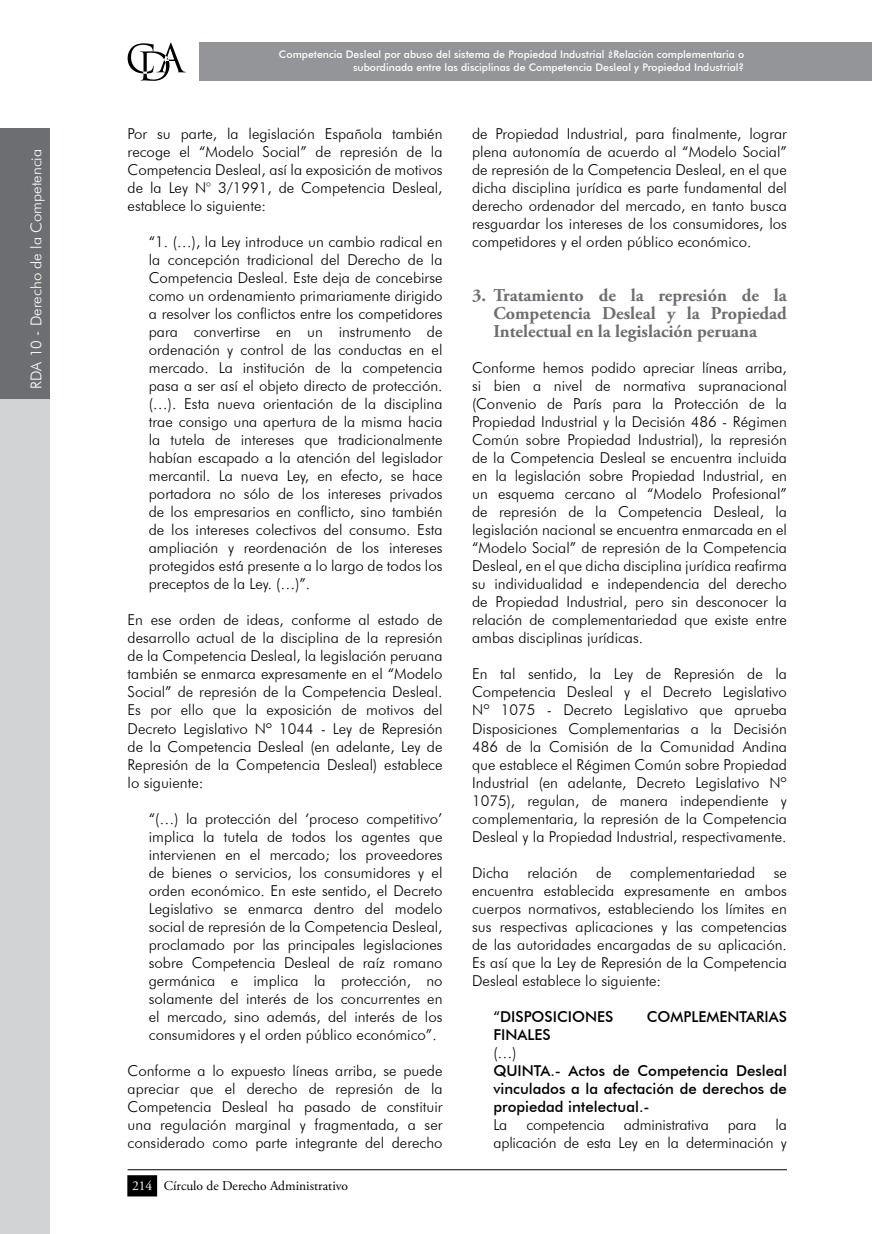
<style>
.page{position:relative;width:872px;height:1234px;background:#fff}
.page>*{position:absolute;margin:0;border:0;box-sizing:border-box;transform-origin:0 0}
.t1{font:700 18px/18px "Adobe Garamond Pro";color:#6d6e71;text-align:justify}
.t2{font:300 15px/18px "Futura BT";color:#000;text-align:justify}
.t3{font:500 15px/18px "Futura BT";color:#000;text-align:justify}
.t4{font:300 15px "Futura BT";color:#fff}
.t5{font:13.5px "Adobe Garamond Pro";color:#000}
.t6{font:500 10.5px/12.6px "Futura BT";color:#fff;text-align:right}
.s1{color:#fff}
</style>
<div class="page">
<div style="left:199px;top:43px;width:673px;height:38px;background:#939598"></div>
<svg style="left:128px;top:43px;width:58px;height:38px"></svg>
<hr style="left:128px;top:1168px;width:659px;height:1px;background:#000">
<div style="left:128px;top:1175px;width:28px;height:20px;background:#000"></div>
<div style="left:127px;top:1174px;width:30px;height:22px;border:2px solid #000"></div>
<div style="left:0;top:395px;width:50px;height:838px;background:#d1d3d4"></div>
<div style="left:0;top:128px;width:50px;height:271px;background:#6d6e71"></div>
<p class="t4" style="left:27px;top:388px;width:241px;rotate:-90deg">RDA 10 - Derecho de la Competencia</p>
<p class="t6" style="left:279px;top:48px;width:467px">Competencia Desleal por abuso del sistema de Propiedad Industrial ¿Relación complementaria o subordinada entre las disciplinas de Competencia Desleal y Propiedad Industrial?</p>
<p class="t2" style="left:128px;top:125px;width:316px">Por su parte, la legislación Española también recoge el “Modelo Social” de represión de la Competencia Desleal, así la exposición de motivos de la Ley N° 3/1991, de Competencia Desleal, establece lo siguiente:</p>
<p class="t2" style="left:149px;top:233px;width:295px">“1. (…), la Ley introduce un cambio radical en la concepción tradicional del Derecho de la Competencia Desleal. Este deja de concebirse como un ordenamiento primariamente dirigido a resolver los conflictos entre los competidores para convertirse en un instrumento de ordenación y control de las conductas en el mercado. La institución de la competencia pasa a ser así el objeto directo de protección. (…). Esta nueva orientación de la disciplina trae consigo una apertura de la misma hacia la tutela de intereses que tradicionalmente habían escapado a la atención del legislador mercantil. La nueva Ley, en efecto, se hace portadora no sólo de los intereses privados de los empresarios en conflicto, sino también de los intereses colectivos del consumo. Esta ampliación y reordenación de los intereses protegidos está presente a lo largo de todos los preceptos de la Ley. (…)”.</p>
<p class="t2" style="left:128px;top:611px;width:316px">E n ese orden de ideas, conforme al estado de desarrollo actual de la disciplina de la represión de la Competencia Desleal, la legislación peruana también se enmarca expresamente en el “Modelo Social” de represión de la Competencia Desleal.<br>Es por ello que la exposición de motivos del Decreto Legislativo Nº 1044 - Ley de Represión de la Competencia Desleal (en adelante, Ley de Represión de la Competencia Desleal) establece lo siguiente:</p>
<p class="t2" style="left:149px;top:809px;width:295px">“(…) la protección del ‘proceso competitivo’ implica la tutela de todos los agentes que intervienen en el mercado; los proveedores de bienes o servicios, los consumidores y el orden económico. E n este sentido, el Decreto Legislativo se enmarca dentro del modelo social de represión de la Competencia Desleal, proclamado por las principales legislaciones sobre Competencia Desleal de raíz romano germánica e implica la protección, no solamente del interés de los concurrentes en el mercado, sino además, del interés de los consumidores y el orden público económico”.</p>
<p class="t2" style="left:128px;top:1061px;width:316px">Conforme a lo expuesto líneas arriba, se puede apreciar que el derecho de represión de la Competencia Desleal ha pasado de constituir una regulación marginal y fragmentada, a ser considerado como parte integrante del derecho</p>
<p class="t5" style="left:132px;top:1176px;width:218px"><span class="s1">214</span> Círculo de Derecho Administrativo</p>
<p class="t2" style="left:472px;top:125px;width:316px">de Propiedad I ndustrial, para finalmente, lograr plena autonomía de acuerdo al “Modelo Social” de represión de la Competencia Desleal, en el que dicha disciplina jurídica es parte fundamental del derecho ordenador del mercado, en tanto busca resguardar los intereses de los consumidores, los competidores y el orden público económico.</p>
<p class="t1" style="left:493px;top:287px;width:295px;text-indent:-21px">3. Tratamiento de la represión de la Competencia Desleal y la Propiedad Intelectual en la legislación peruana</p>
<p class="t2" style="left:472px;top:359px;width:316px">Conforme hemos podido apreciar líneas arriba, si bien a nivel de normativa supranacional (Convenio de París para la Protección de la Propiedad I ndustrial y la Decisión 486 - Régimen Común sobre Propiedad I ndustrial), la represión de la Competencia Desleal se encuentra incluida en la legislación sobre Propiedad I ndustrial, en un esquema cercano al “Modelo Profesional” de represión de la Competencia Desleal, la legislación nacional se encuentra enmarcada en el “Modelo Social” de represión de la Competencia Desleal, en el que dicha disciplina jurídica reafirma su individualidad e independencia del derecho de Propiedad I ndustrial, pero sin desconocer la relación de complementariedad que existe entre ambas disciplinas jurídicas.</p>
<p class="t2" style="left:472px;top:665px;width:316px">E n tal sentido, la Ley de Represión de la Competencia Desleal y el Decreto Legislativo Nº 1075 - Decreto Legislativo que aprueba Disposiciones Complementarias a la Decisión 486 de la Comisión de la Comunidad Andina que establece el Régimen Común sobre Propiedad I ndustrial (en adelante, Decreto Legislativo Nº 1075), regulan, de manera independiente y complementaria, la represión de la Competencia Desleal y la Propiedad I ndustrial, respectivamente.</p>
<p class="t2" style="left:472px;top:863px;width:316px">Dicha relación de complementariedad se encuentra establecida expresamente en ambos cuerpos normativos, estableciendo los límites en sus respectivas aplicaciones y las competencias de las autoridades encargadas de su aplicación.<br>Es así que la Ley de Represión de la Competencia Desleal establece lo siguiente:</p>
<p class="t3" style="left:493px;top:1007px;width:122px">“DISPOSICIONES</p>
<p class="t3" style="left:647px;top:1007px;width:142px">COMPLEMENTARIAS</p>
<p class="t3" style="left:493px;top:1025px;width:59px">FINALES</p>
<p class="t2" style="left:493px;top:1043px;width:25px">(…)</p>
<p class="t3" style="left:493px;top:1061px;width:295px">QUINTA.- Actos de Competencia Desleal vinculados a la afectación de derechos de propiedad intelectual.-</p>
<p class="t2" style="left:493px;top:1115px;width:15px">La</p>
<p class="t2" style="left:526px;top:1115px;width:80px">competencia</p>
<p class="t2" style="left:624px;top:1115px;width:86px">administrativa</p>
<p class="t2" style="left:728px;top:1115px;width:30px">para</p>
<p class="t2" style="left:493px;top:1115px;width:295px;text-align:right">la<br>aplicación de esta Ley en la determinación y</p>
</div>
